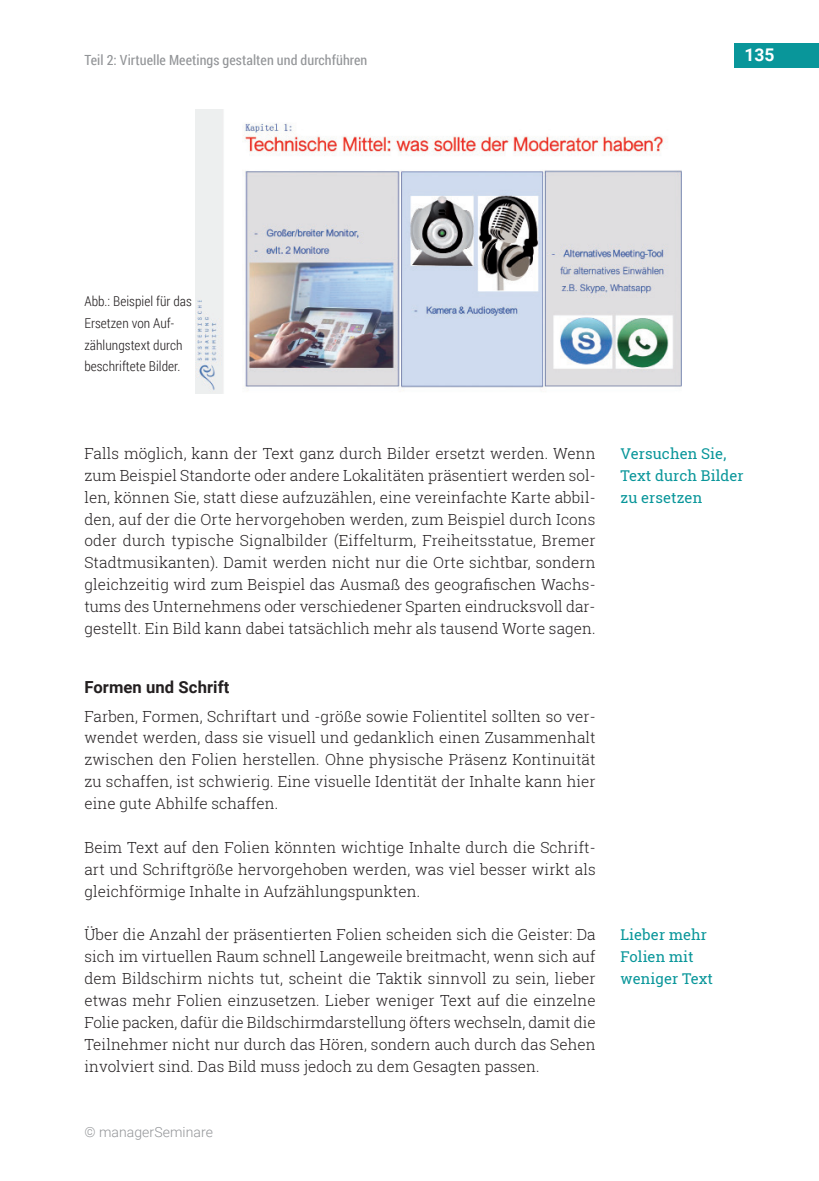
<style>
.page{position:relative;width:819px;height:1181px;background:#fff}
.page>*{position:absolute;margin:0;border:0;box-sizing:border-box;transform-origin:0 0}
.t1{font:700 17.5px "Roboto";color:#fff}
.t2{font:700 16.62px "Roboto";letter-spacing:.005em;color:#231f20}
.t3{font:300 15.4px/21.9px "Roboto Slab";letter-spacing:.005em;color:#231f20;text-align:justify}
.t4{font:14.88px/21.9px "Roboto Slab";letter-spacing:.005em;color:#09969a}
.t5{font:14px "Roboto Condensed";letter-spacing:.005em;color:#939598}
.t6{font:300 14px "Roboto";letter-spacing:.005em;color:#939598}
.t7{font:300 13.65px/21.9px "Roboto Condensed";letter-spacing:.005em;color:#231f20}
</style>
<div class="page">
<div style="left:734px;top:43px;width:85px;height:25px;background:#09969a"></div>
<img style="left:196px;top:109px;width:486px;height:285px">
<p class="t5" style="left:84px;top:50px;width:284px">Teil 2: Virtuelle Meetings gestalten und durchführen</p>
<p class="t1" style="left:744px;top:43px;width:32px">135</p>
<p class="t7" style="left:84px;top:289px;width:109px">Abb.: Beispiel für das<br>Ersetzen von Auf&shy;zählungstext durch beschriftete Bilder.</p>
<p class="t3" style="left:84px;top:442px;width:513px">Falls möglich, kann der Text ganz durch Bilder ersetzt werden. Wenn zum Beispiel Standorte oder andere Lokalitäten präsentiert werden sol&shy;len, können Sie, statt diese aufzuzählen, eine vereinfachte Karte abbil&shy;den, auf der die Orte hervorgehoben werden, zum Beispiel durch Icons oder durch typische Signalbilder (Eiffelturm, Freiheitsstatue, Bremer Stadtmusikanten). Damit werden nicht nur die Orte sichtbar, sondern gleichzeitig wird zum Beispiel das Ausmaß des geografischen Wachs&shy;tums des Unternehmens oder verschiedener Sparten eindrucksvoll dar&shy;gestellt. Ein Bild kann dabei tatsächlich mehr als tausend Worte sagen.</p>
<p class="t2" style="left:84px;top:675px;width:146px">Formen und Schrift</p>
<p class="t3" style="left:84px;top:704px;width:513px">Farben, Formen, Schriftart und -größe sowie Folientitel sollten so ver&shy;wendet werden, dass sie visuell und gedanklich einen Zusammenhalt zwischen den Folien herstellen. Ohne physische Präsenz Kontinuität zu schaffen, ist schwierig. Eine visuelle Identität der Inhalte kann hier eine gute Abhilfe schaffen.</p>
<p class="t3" style="left:84px;top:836px;width:513px">Beim Text auf den Folien könnten wichtige Inhalte durch die Schrift&shy;art und Schriftgröße hervorgehoben werden, was viel besser wirkt als gleichförmige Inhalte in Aufzählungspunkten.</p>
<p class="t3" style="left:84px;top:923px;width:513px">Über die Anzahl der präsentierten Folien scheiden sich die Geister: Da sich im virtuellen Raum schnell Langeweile breitmacht, wenn sich auf dem Bildschirm nichts tut, scheint die Taktik sinnvoll zu sein, lieber etwas mehr Folien einzusetzen. Lieber weniger Text auf die einzelne Folie packen, dafür die Bildschirmdarstellung öfters wechseln, damit die Teilnehmer nicht nur durch das Hören, sondern auch durch das Sehen involviert sind. Das Bild muss jedoch zu dem Gesagten passen.</p>
<p class="t6" style="left:84px;top:1122px;width:130px">© managerSeminare</p>
<p class="t4" style="left:620px;top:442px;width:125px">Versuchen Sie,<br>Text durch Bilder zu ersetzen</p>
<p class="t4" style="left:620px;top:924px;width:94px">Lieber mehr<br>Folien mit weniger Text</p>
</div>
